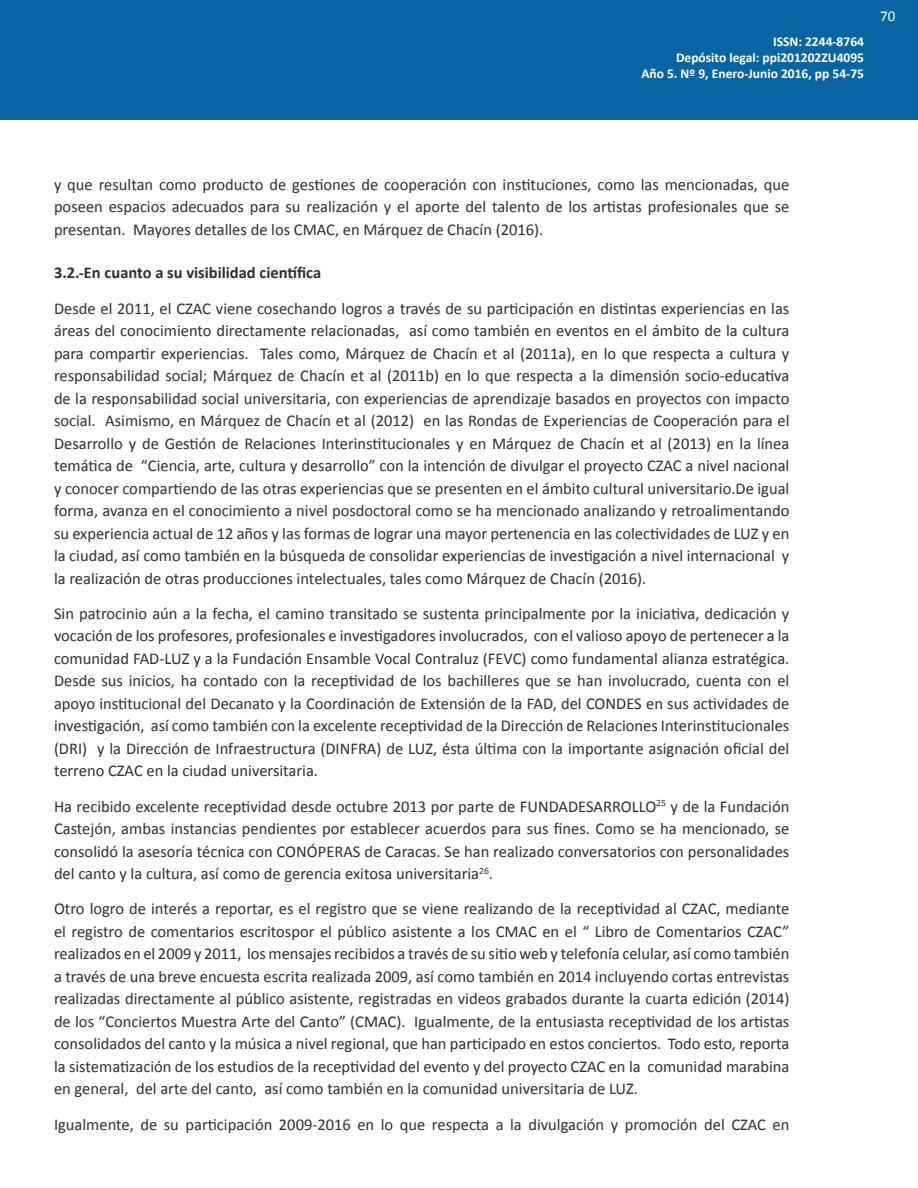
<style>
.page{position:relative;width:918px;height:1188px;background:#fff}
.page>*{position:absolute;margin:0;border:0;box-sizing:border-box;transform-origin:0 0}
.Paragraph_Style_2{font:16.5px/22.5px "Calibri";color:#312f30;text-align:justify}
.Paragraph_Style_2-2{font:700 16.5px "Calibri";color:#312f30}
.t1{font:15px "Calibri";color:#fff}
.t2{font:700 13.5px/16.2px "Calibri";color:#fff;text-align:right}
</style>
<div class="page">
<div style="left:0;top:0;width:918px;height:119px;background:#0965a1"></div>
<p class="t2" style="left:641px;top:33px;width:224px">ISSN: 2244-8764<br>Depósito legal: ppi201202ZU4095<br>Año 5. Nº 9, Enero-Junio 2016, pp 54-75</p>
<p class="t1" style="left:880px;top:6px;width:17px">70</p>
<p class="Paragraph_Style_2" style="left:54px;top:173px;width:737px">y que resultan como producto de gestiones de cooperación con instituciones, como las mencionadas, que poseen espacios adecuados para su realización y el aporte del talento de los artistas profesionales que se presentan. Mayores detalles de los CMAC, en Márquez de Chacín (2016).</p>
<p class="Paragraph_Style_2-2" style="left:54px;top:262px;width:269px">3.2.-En cuanto a su visibilidad científica</p>
<p class="Paragraph_Style_2" style="left:54px;top:297px;width:737px">Desde el 2011, el CZAC viene cosechando logros a través de su participación en distintas experiencias en las áreas del conocimiento directamente relacionadas, así como también en eventos en el ámbito de la cultura para compartir experiencias. Tales como, Márquez de Chacín et al (2011a), en lo que respecta a cultura y responsabilidad social; Márquez de Chacín et al (2011b) en lo que respecta a la dimensión socio-educativa de la responsabilidad social universitaria, con experiencias de aprendizaje basados en proyectos con impacto social. Asimismo, en Márquez de Chacín et al (2012) en las Rondas de Experiencias de Cooperación para el Desarrollo y de Gestión de Relaciones Interinstitucionales y en Márquez de Chacín et al (2013) en la línea temática de “Ciencia, arte, cultura y desarrollo” con la intención de divulgar el proyecto CZAC a nivel nacional y conocer compartiendo de las otras experiencias que se presenten en el ámbito cultural universitario.De igual forma, avanza en el conocimiento a nivel posdoctoral como se ha mencionado analizando y retroalimentando su experiencia actual de 12 años y las formas de lograr una mayor pertenencia en las colectividades de LUZ y en la ciudad, así como también en la búsqueda de consolidar experiencias de investigación a nivel internacional y la realización de otras producciones intelectuales, tales como Márquez de Chacín (2016).</p>
<p class="Paragraph_Style_2" style="left:54px;top:602px;width:737px">Sin patrocinio aún a la fecha, el camino transitado se sustenta principalmente por la iniciativa, dedicación y vocación de los profesores, profesionales e investigadores involucrados, con el valioso apoyo de pertenecer a la comunidad FAD-LUZ y a la Fundación Ensamble Vocal Contraluz (FEVC) como fundamental alianza estratégica.<br>Desde sus inicios, ha contado con la receptividad de los bachilleres que se han involucrado, cuenta con el apoyo institucional del Decanato y la Coordinación de Extensión de la FAD, del CONDES en sus actividades de investigación, así como también con la excelente receptividad de la Dirección de Relaciones Interinstitucionales (DRI) y la Dirección de Infraestructura (DINFRA) de LUZ, ésta última con la importante asignación oficial del terreno CZAC en la ciudad universitaria.</p>
<p class="Paragraph_Style_2" style="left:54px;top:795px;width:737px">Ha recibido excelente receptividad desde octubre 2013 por parte de FUNDADESARROLLO<sup>25</sup> y de la Fundación Castejón, ambas instancias pendientes por establecer acuerdos para sus fines. Como se ha mencionado, se consolidó la asesoría técnica con CONÓPERAS de Caracas. Se han realizado conversatorios con personalidades del canto y la cultura, así como de gerencia exitosa universitaria<sup>26</sup>.</p>
<p class="Paragraph_Style_2" style="left:54px;top:898px;width:737px">Otro logro de interés a reportar, es el registro que se viene realizando de la receptividad al CZAC, mediante el registro de comentarios escritospor el público asistente a los CMAC en el “ Libro de Comentarios CZAC” realizados en el 2009 y 2011, los mensajes recibidos a través de su sitio web y telefonía celular, así como también a través de una breve encuesta escrita realizada 2009, así como también en 2014 incluyendo cortas entrevistas realizadas directamente al público asistente, registradas en videos grabados durante la cuarta edición (2014) de los “Conciertos Muestra Arte del Canto” (CMAC). Igualmente, de la entusiasta receptividad de los artistas consolidados del canto y la música a nivel regional, que han participado en estos conciertos. Todo esto, reporta la sistematización de los estudios de la receptividad del evento y del proyecto CZAC en la comunidad marabina en general, del arte del canto, así como también en la comunidad universitaria de LUZ.</p>
<p class="Paragraph_Style_2" style="left:54px;top:1113px;width:737px">Igualmente, de su participación 2009-2016 en lo que respecta a la divulgación y promoción del CZAC en</p>
</div>
